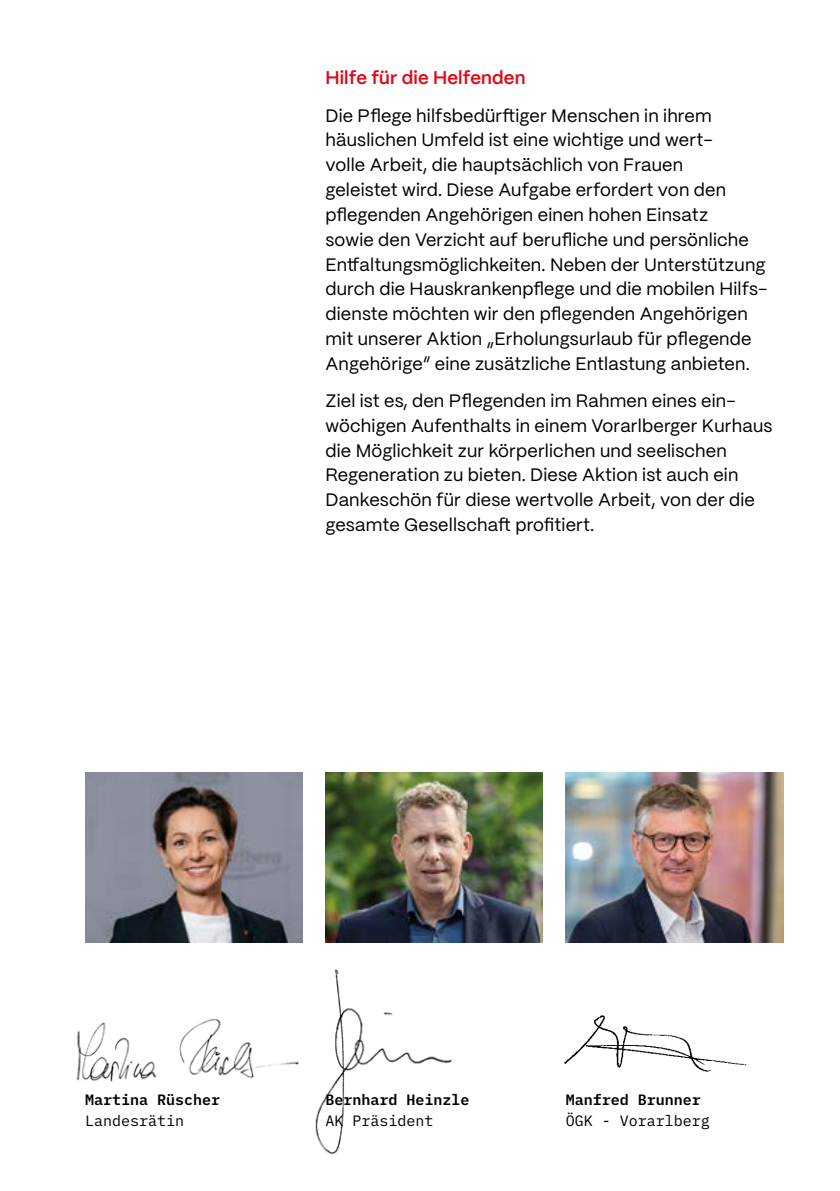
<style>
.page{position:relative;width:840px;height:1191px;background:#fff}
.page>*{position:absolute;margin:0;border:0;box-sizing:border-box;transform-origin:0 0}
.t1{font:600 18.4px "PP Mori";letter-spacing:.01em;color:#e30613}
.t2{font:18px/24.8px "PP Mori";letter-spacing:.01em;color:#000}
.t3{font:15px "IBM Plex Mono Sm Bld";color:#000}
.t4{font:15px "IBM Plex Mono";color:#000}
</style>
<div class="page">
<img style="left:315px;top:969px;width:137px;height:186px">
<img style="left:85px;top:772px;width:217px;height:171px">
<img style="left:325px;top:772px;width:217px;height:171px">
<img style="left:565px;top:772px;width:217px;height:171px">
<img style="left:564px;top:1015px;width:185px;height:57px">
<img style="left:76px;top:1019px;width:223px;height:63px">
<p class="t1" style="left:325px;top:62px;width:201px">Hilfe für die Helfenden</p>
<p class="t2" style="left:325px;top:102px;width:443px">Die Pflege hilfsbedürftiger Menschen in ihrem häuslichen Umfeld ist eine wichtige und wert-<br>volle Arbeit, die hauptsächlich von Frauen<br>geleistet wird. Diese Aufgabe erfordert von den pflegenden Angehörigen einen hohen Einsatz<br>sowie den Verzicht auf berufliche und persönliche Entfaltungsmöglichkeiten. Neben der Unterstützung durch die Hauskrankenpflege und die mobilen Hilfs&shy;dienste möchten wir den pflegenden Angehörigen mit unserer Aktion „Erholungsurlaub für pflegende Angehörige“ eine zusätzliche Entlastung anbieten.</p>
<p class="t2" style="left:325px;top:387px;width:448px">Ziel ist es, den Pflegenden im Rahmen eines ein-- wöchigen Aufenthalts in einem Vorarlberger Kurhaus die Möglichkeit zur körperlichen und seelischen Regeneration zu bieten. Diese Aktion ist auch ein Dankeschön für diese wertvolle Arbeit, von der die gesamte Gesellschaft profitiert.</p>
<p class="t3" style="left:85px;top:1088px;width:136px">Martina Rüscher</p>
<p class="t4" style="left:85px;top:1109px;width:100px">Landesrätin</p>
<p class="t3" style="left:325px;top:1088px;width:145px">Bernhard Heinzle</p>
<p class="t4" style="left:325px;top:1109px;width:109px">AK Präsident</p>
<p class="t3" style="left:565px;top:1088px;width:136px">Manfred Brunner</p>
<p class="t4" style="left:565px;top:1109px;width:145px">ÖGK - Vorarlberg</p>
</div>
